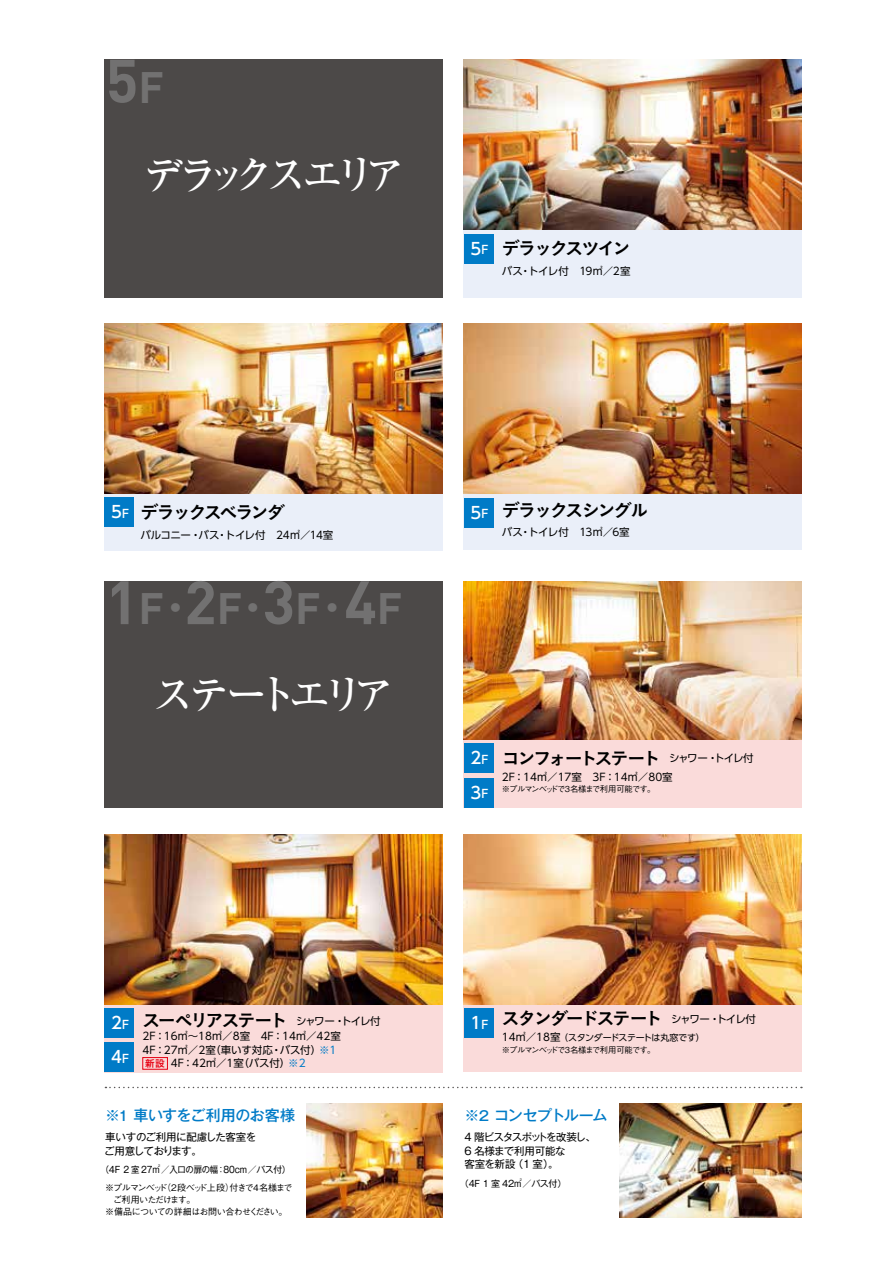
<style>
.page{position:relative;width:893px;height:1263px;background:#fff}
.page>*{position:absolute;margin:0;border:0;box-sizing:border-box;transform-origin:0 0}
.t1{font:700 60.15px "DIN";color:#727171}
.t2{font:500 42px "Ryumin Pr 5";letter-spacing:-.21em;color:#fff}
.t3{font:18px "Koburina Go Std W6";letter-spacing:-.125em;color:#000}
.t4{font:500 16.5px/34.2px "UD Shin Go Pr 6";color:#fff}
.t5{font:500 15px "Gothic MB101 Pr 5";letter-spacing:-.03em;color:#007bc7}
.t6{font:500 15px "Gothic MB101 Pr 5";letter-spacing:-.075em;color:#007bc7}
.t7{font:10.5px/13.5px "UD Shin Go Pr 6";color:#000}
.t8{font:10.5px/13.5px "Gothic MB101 Pr 5";letter-spacing:-.05em;color:#000}
.t9{font:10.5px "UD Shin Go Pr 6";letter-spacing:-.025em;color:#000}
.t10{font:10.5px "UD Shin Go Pr 6";letter-spacing:-.02em;color:#000}
.t11{font:9.6px "Hiragino UD Sans Std W6";color:#e60012}
.t12{font:500 9px/12px "Gothic BBB Pr 5";letter-spacing:-.08em;color:#000}
.t13{font:9px "Gothic MB101 Pr 5";letter-spacing:-.025em;color:#000;scale:.93 1}
.t14{font:9px "UD Shin Go Pr 6";letter-spacing:-.045em;color:#000}
.t15{font:9px "Gothic MB101 Pr 5";letter-spacing:-.025em;color:#000}
.t16{font:500 8.25px "Gothic BBB Pr 5";letter-spacing:-.075em;color:#000}
.t17{font:3.3px "Gothic MB101 Pr 5";color:#000;scale:.93 1}
.s1{font-size:43.5px}
.s2{font-family:"UD Shin Go Pr 6";font-weight:500;font-size:16.5px;color:#fff}
.s3{font-family:"UD Shin Go Pr 6";font-weight:500;font-size:11.55px;color:#fff}
.s4{font-family:"Koz Min Pr 6 N";font-weight:400;font-size:43.5px}
.s5{font-size:11.55px}
.s6{color:#007bc7}
.s7{font-size:13.5px}
.s8{font-size:10.5px}
</style>
<div class="page">
<img style="left:104px;top:59px;width:699px;height:1159px">
<h1 class="t1" style="left:106px;top:41px;width:60px">5<span class="s1">F</span></h1>
<h2 class="t2" style="left:143px;top:142px;width:263px">デラックスエリア</h2>
<h3 class="t3" style="left:471px;top:234px;width:161px"><span class="s2">5</span><span class="s3">F</span> デラックスツイン</h3>
<p class="t7" style="left:502px;top:264px;width:130px">バス・トイレ付　19㎡／2室</p>
<h3 class="t3" style="left:111px;top:498px;width:175px"><span class="s2">5</span><span class="s3">F</span> デラックスベランダ</h3>
<p class="t9" style="left:140px;top:526px;width:194px">バルコニー・バス・トイレ付　24㎡／14室</p>
<h1 class="t1" style="left:106px;top:562px;width:298px">1 <span class="s1">F</span><span class="s4">・</span>2<span class="s1">F</span><span class="s4">・</span>3<span class="s1">F</span><span class="s4">・</span>4<span class="s1">F</span></h1>
<h2 class="t2" style="left:153px;top:661px;width:244px">ステートエリア</h2>
<h3 class="t4" style="left:471px;top:495px;width:19px">5<span class="s5">F</span></h3>
<h3 class="t3" style="left:502px;top:496px;width:148px">デラックスシングル</h3>
<p class="t10" style="left:502px;top:523px;width:129px">バス・トイレ付　13㎡／6室</p>
<h3 class="t4" style="left:471px;top:741px;width:19px">2<span class="s5">F<br></span>3<span class="s5">F</span></h3>
<h3 class="t3" style="left:502px;top:744px;width:253px">コンフォートステート <sup>シャワー・トイレ付</sup></h3>
<p class="t7" style="left:502px;top:770px;width:173px">2F：14㎡／17室　3F：14㎡／80室</p>
<p class="t16" style="left:502px;top:782px;width:155px">※プルマンベッドで3名様まで利用可能です。</p>
<h3 class="t4" style="left:111px;top:1005px;width:19px">2<span class="s5">F<br></span>4<span class="s5">F</span></h3>
<h3 class="t3" style="left:143px;top:1007px;width:240px">スーペリアステート <sup>シャワー・トイレ付</sup></h3>
<p class="t7" style="left:143px;top:1029px;width:200px">2F：16㎡〜18㎡／8室　4F：14㎡／42室<br>4F：27㎡／2室（車いす対応・バス付）<span class="s6">※1</span>　　 4F：42㎡／1室（バス付）<span class="s6">※2</span></p>
<p class="t11" style="left:145px;top:1056px;width:21px">新設</p>
<h3 class="t5" style="left:105px;top:1103px;width:192px">※<span class="s7">1</span> 車いすをご利用のお客様</h3>
<p class="t8" style="left:104px;top:1130px;width:154px">車いすのご利用に配慮した客室をご用意しております。</p>
<p class="t13" style="left:101px;top:1162px;width:206px">（4F 2 室 27m ／入口の扉の幅：80cm／バス付）</p>
<p class="t17" style="left:158px;top:1163px;width:4px">2</p>
<p class="t12" style="left:105px;top:1181px;width:189px">※プルマンベッド（2段ベッド上段）付きで4名様まで　ご利用いただけます。<br>※備品についての詳細はお問い合わせください。</p>
<h3 class="t4" style="left:471px;top:1005px;width:19px">1<span class="s5">F</span></h3>
<h3 class="t3" style="left:502px;top:1005px;width:256px">スタンダードステート <sup>シャワー・トイレ付</sup></h3>
<p class="t14" style="left:502px;top:1030px;width:205px"><span class="s8">14㎡／18室</span> （スタンダードステートは丸窓です）</p>
<p class="t16" style="left:502px;top:1043px;width:155px">※プルマンベッドで3名様まで利用可能です。</p>
<h3 class="t6" style="left:464px;top:1103px;width:145px">※<span class="s7">2</span> コンセプトルーム</h3>
<p class="t8" style="left:464px;top:1130px;width:133px">4 階ビスタスポットを改装し、<br>6 名様まで利用可能な<br>客室を新設（1 室）。</p>
<p class="t15" style="left:460px;top:1176px;width:108px">（4F 1 室 42m ／バス付）</p>
<p class="t17" style="left:520px;top:1177px;width:4px">2</p>
</div>
